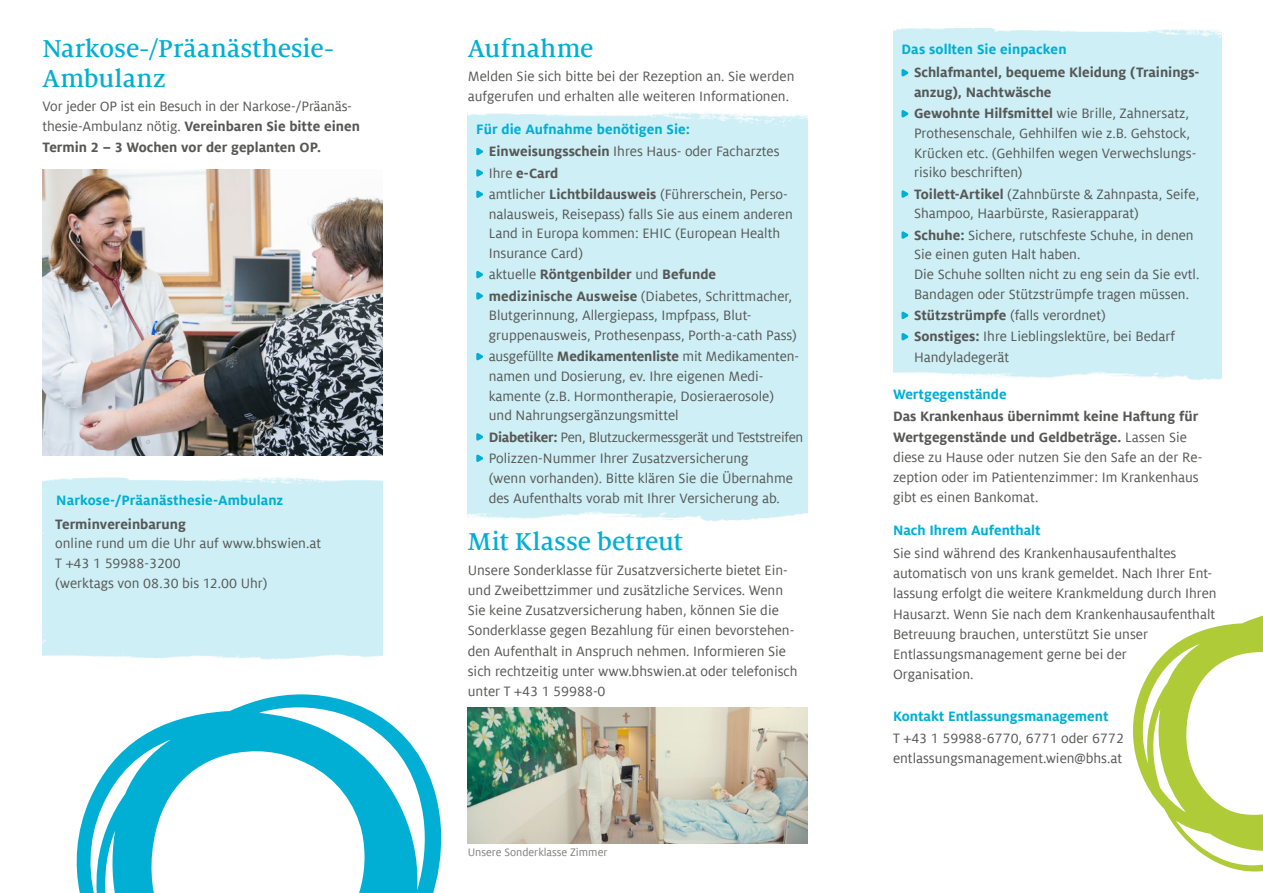
<style>
.page{position:relative;width:1263px;height:893px;background:#fff}
.page>*{position:absolute;margin:0;border:0;box-sizing:border-box;transform-origin:0 0}
.t1{font:500 27px/30px "Milo Serif Offc Pro";color:#00afd3}
.t2{font:15px/20.2px "Milo Offc Pro";color:#575756}
.t3{font:700 15px/21.3px "Milo Offc Pro";color:#575756}
.t4{font:700 15px "Milo Offc Pro";color:#00afd3}
.t5{font:15px/21.3px "Milo Offc Pro";letter-spacing:-.02em;color:#575756}
.t6{font:12px "Milo Offc Pro";color:#7e7e7d}
.s1{font-weight:700}
.s2{font-weight:700;color:#00afd3}
.s3{font-weight:400}
</style>
<div class="page">
<img style="left:43px;top:169px;width:340px;height:286px">
<svg style="left:77px;top:694px;width:364px;height:199px"></svg>
<svg style="left:1133px;top:615px;width:130px;height:256px"></svg>
<img style="left:468px;top:707px;width:340px;height:136px">
<svg style="left:476px;top:147px;width:7px;height:9px"></svg>
<svg style="left:476px;top:169px;width:7px;height:8px"></svg>
<svg style="left:476px;top:190px;width:7px;height:8px"></svg>
<svg style="left:476px;top:270px;width:7px;height:9px"></svg>
<svg style="left:476px;top:292px;width:7px;height:8px"></svg>
<svg style="left:476px;top:352px;width:7px;height:9px"></svg>
<svg style="left:476px;top:433px;width:7px;height:8px"></svg>
<svg style="left:476px;top:454px;width:7px;height:8px"></svg>
<svg style="left:901px;top:69px;width:8px;height:8px"></svg>
<svg style="left:901px;top:110px;width:8px;height:8px"></svg>
<svg style="left:901px;top:190px;width:8px;height:8px"></svg>
<svg style="left:901px;top:231px;width:8px;height:8px"></svg>
<svg style="left:901px;top:311px;width:8px;height:8px"></svg>
<svg style="left:901px;top:333px;width:8px;height:8px"></svg>
<h1 class="t1" style="left:43px;top:33px;width:293px">Narkose-/Präanästhesie-<br>Ambulanz</h1>
<p class="t2" style="left:43px;top:96px;width:319px">Vor jeder OP ist ein Besuch in der Narkose-/Präanäs&shy;thesie-Ambulanz nötig. <span class="s1">Vereinbaren Sie bitte einen<br>Termin 2 – 3 Wochen vor der geplanten OP.</span></p>
<p class="t4" style="left:56px;top:492px;width:229px">Narkose-/Präanästhesie-Ambulanz</p>
<p class="t3" style="left:55px;top:513px;width:132px">Terminvereinbarung</p>
<p class="t2" style="left:55px;top:534px;width:267px;line-height:19.8px">online rund um die Uhr auf www.bhswien.at<br>T +43 1 59988-3200<br>(werktags von 08.30 bis 12.00 Uhr)</p>
<h1 class="t1" style="left:468px;top:33px;width:127px">Aufnahme</h1>
<p class="t2" style="left:468px;top:66px;width:328px">Melden Sie sich bitte bei der Rezeption an. Sie werden aufgerufen und erhalten alle weiteren Informationen.</p>
<p class="t2" style="left:489px;top:119px;width:301px;line-height:21.6px;text-indent:-12px"><span class="s2">Für die Aufnahme benötigen Sie:<br></span><span class="s1">Einweisungsschein</span> Ihres Haus- oder Facharztes Ihre <span class="s1">e-Card<br></span>amtlicher <span class="s1">Lichtbildausweis</span> (Führerschein, Perso-</p>
<p class="t2" style="left:489px;top:204px;width:306px;line-height:19.6px">nalausweis, Reisepass) falls Sie aus einem anderen<br>Land in Europa kommen: EHIC (European Health<br>Insurance Card)</p>
<p class="t3" style="left:489px;top:264px;width:305px"><span class="s3">aktuelle</span> Röntgenbilder <span class="s3">und</span> Befunde medizinische Ausweise <span class="s3">(Diabetes, Schrittmacher,</span></p>
<p class="t2" style="left:489px;top:306px;width:310px;line-height:19.6px">Blutgerinnung, Allergiepass, Impfpass, Blut&shy;gruppenausweis, Prothesenpass, Porth-a-cath Pass)</p>
<p class="t2" style="left:489px;top:347px;width:312px;line-height:19.6px">ausgefüllte <span class="s1">Medikamentenliste</span> mit Medikamenten&shy;namen und Dosierung, ev. Ihre eigenen Medi&shy;kamente (z.B. Hormontherapie, Dosieraerosole) und Nahrungsergänzungsmittel</p>
<p class="t5" style="left:489px;top:426px;width:316px"><span class="s1">Diabetiker:</span> Pen, Blutzuckermessgerät und Teststreifen<br>Polizzen-Nummer Ihrer Zusatzversicherung</p>
<p class="t2" style="left:489px;top:468px;width:306px">(wenn vorhanden). Bitte klären Sie die Übernahme des Aufenthalts vorab mit Ihrer Versicherung ab.</p>
<h1 class="t1" style="left:468px;top:526px;width:217px">Mit Klasse betreut</h1>
<p class="t2" style="left:468px;top:560px;width:331px">Unsere Sonderklasse für Zusatzversicherte bietet Ein&shy;und Zweibettzimmer und zusätzliche Services. Wenn Sie keine Zusatzversicherung haben, können Sie die Sonderklasse gegen Bezahlung für einen bevorstehen&shy;den Aufenthalt in Anspruch nehmen. Informieren Sie sich rechtzeitig unter www.bhswien.at oder telefonisch unter T +43 1 59988-0</p>
<p class="t6" style="left:468px;top:845px;width:141px">Unsere Sonderklasse Zimmer</p>
<p class="t4" style="left:901px;top:40px;width:167px">Das sollten Sie einpacken</p>
<p class="t3" style="left:914px;top:63px;width:287px;line-height:19.6px">Schlafmantel, bequeme Kleidung (Trainings&shy;anzug), Nachtwäsche</p>
<p class="t2" style="left:914px;top:104px;width:284px;line-height:19.6px"><span class="s1">Gewohnte Hilfsmittel</span> wie Brille, Zahnersatz, Prothesenschale, Gehhilfen wie z.B. Gehstock, Krücken etc. (Gehhilfen wegen Verwechslungs&shy;risiko beschriften)</p>
<p class="t2" style="left:914px;top:184px;width:287px;line-height:19.6px"><span class="s1">Toilett-Artikel</span> (Zahnbürste &amp; Zahnpasta, Seife,<br>Shampoo, Haarbürste, Rasierapparat)</p>
<p class="t2" style="left:914px;top:225px;width:287px;line-height:19.6px"><span class="s1">Schuhe:</span> Sichere, rutschfeste Schuhe, in denen Sie einen guten Halt haben.<br>Die Schuhe sollten nicht zu eng sein da Sie evtl.<br>Bandagen oder Stützstrümpfe tragen müssen.</p>
<p class="t2" style="left:914px;top:305px;width:263px;line-height:20.9px"><span class="s1">Stützstrümpfe</span> (falls verordnet)<br><span class="s1">Sonstiges:</span> Ihre Lieblingslektüre, bei Bedarf<br>Handyladegerät</p>
<p class="t4" style="left:893px;top:386px;width:115px">Wertgegenstände</p>
<p class="t2" style="left:893px;top:407px;width:311px"><span class="s1">Das Krankenhaus übernimmt keine Haftung für Wertgegenstände und Geldbeträge.</span> Lassen Sie diese zu Hause oder nutzen Sie den Safe an der Re&shy;zeption oder im Patientenzimmer: Im Krankenhaus gibt es einen Bankomat.</p>
<p class="t4" style="left:893px;top:522px;width:149px">Nach Ihrem Aufenthalt</p>
<p class="t2" style="left:893px;top:543px;width:325px">Sie sind während des Krankenhausaufenthaltes automatisch von uns krank gemeldet. Nach Ihrer Ent&shy;lassung erfolgt die weitere Krankmeldung durch Ihren Hausarzt. Wenn Sie nach dem Krankenhausaufenthalt Betreuung brauchen, unterstützt Sie unser Entlassungsmanagement gerne bei der<br>Organisation.</p>
<p class="t4" style="left:893px;top:707px;width:217px">Kontakt Entlassungsmanagement</p>
<p class="t2" style="left:893px;top:728px;width:233px">T +43 1 59988-6770, 6771 oder 6772 entlassungsmanagement.wien@bhs.at</p>
</div>
